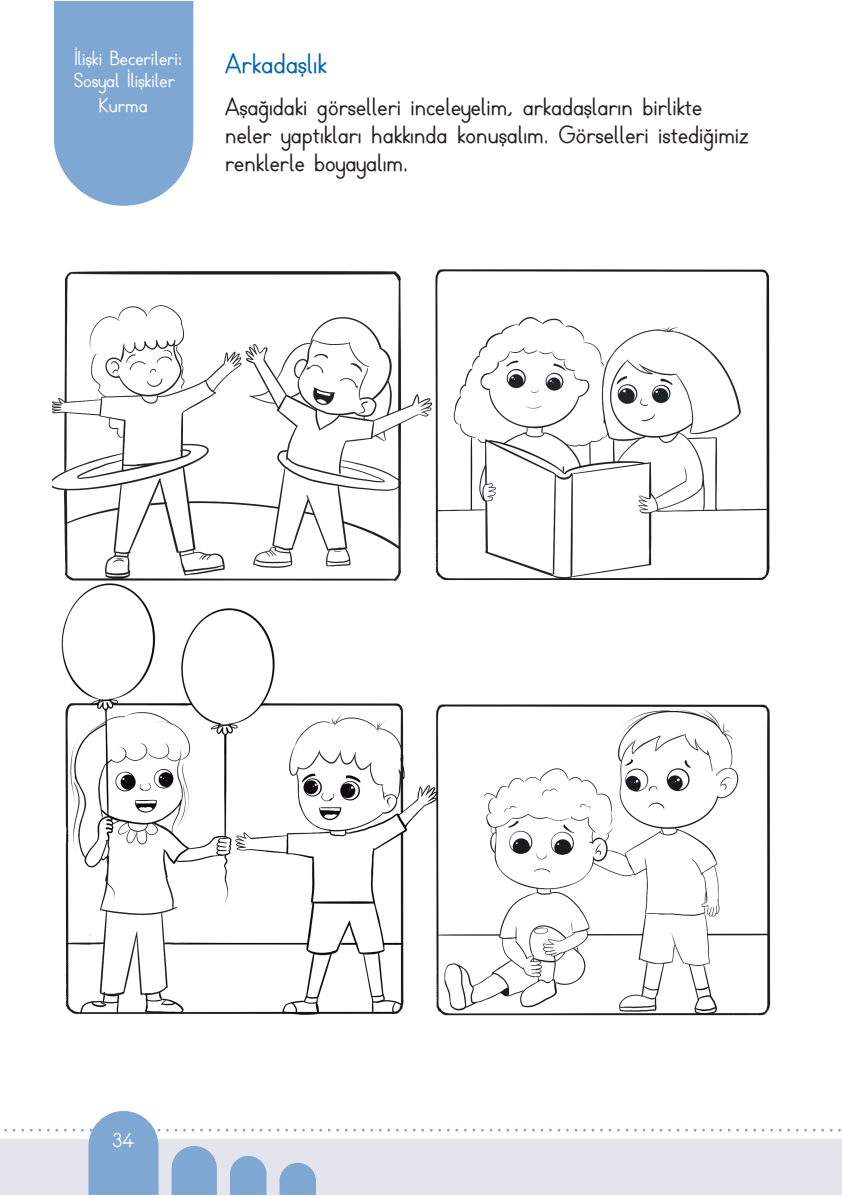
<style>
.page{position:relative;width:842px;height:1196px;background:#fff}
.page>*{position:absolute;margin:0;border:0;box-sizing:border-box;transform-origin:0 0}
.t1{font:700 27px "TTKB Dik Temel Abece";color:#0064ae}
.t2{font:700 24px/28.2px "TTKB Dik Temel Abece";color:#231f20}
.t3{font:700 19.5px/22.5px "TTKB Dik Temel Abece";color:#fff}
</style>
<div class="page">
<svg style="left:54px;top:1px;width:139px;height:205px;background:#87add7"></svg>
<svg style="left:4px;top:1111px;width:836px;height:84px"></svg>
<img style="left:52px;top:269px;width:719px;height:747px">
<h1 class="t3" style="left:74px;top:50px;width:109px">İlişki Becerileri:<br>Sosyal İlişkiler</h1>
<p class="t3" style="left:99px;top:97px;width:50px">Kurma</p>
<p class="t1" style="left:225px;top:55px;width:103px">Arkadaşlık</p>
<p class="t2" style="left:225px;top:96px;width:525px">Aşağıdaki görselleri inceleyelim, arkadaşların birlikte neler yaptıkları hakkında konuşalım. Görselleri istediğimiz renklerle boyayalım.</p>
<p class="t3" style="left:112px;top:1132px;width:24px">34</p>
</div>
